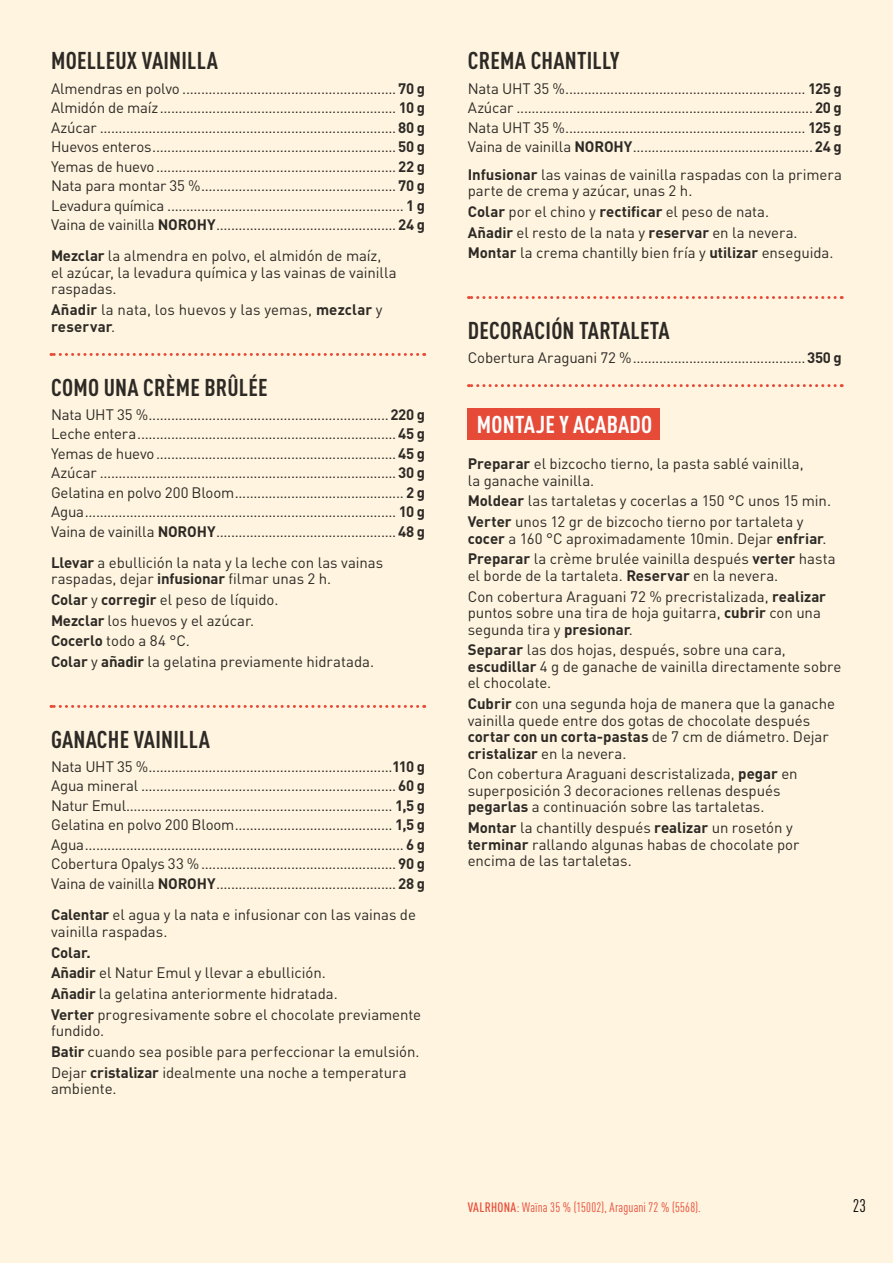
<style>
.page{position:relative;width:893px;height:1263px;background:#fff4df}
.page>*{position:absolute;margin:0;border:0;box-sizing:border-box;transform-origin:0 0}
.t1{font:700 condensed 24px "DINOT";letter-spacing:.01em;color:#2d2a26}
.t2{font:700 condensed 24px "DINOT";letter-spacing:.01em;color:#fff}
.t3{font:condensed 18px "DINOT";color:#000}
.t4{font:15px/19.5px "DINOT";letter-spacing:-.005em;color:#2d2a26}
.t5{font:condensed 13.5px "DINOT";letter-spacing:.01em;color:#e64b38}
.s1{font-weight:700}
.s2{font-weight:500}
</style>
<div class="page">
<svg style="left:51px;top:353px;width:367px;height:3px"></svg>
<svg style="left:51px;top:705px;width:367px;height:3px"></svg>
<svg style="left:468px;top:384px;width:367px;height:3px"></svg>
<svg style="left:468px;top:296px;width:367px;height:3px"></svg>
<div style="left:468px;top:408px;width:192px;height:32px;background:#e64b38"></div>
<h1 class="t1" style="left:51px;top:46px;width:168px">MOELLEUX VAINILLA</h1>
<p class="t4" style="left:51px;top:78px;width:376px;text-align:justify">Almendras en polvo .........................................................<span class="s1">70 g </span>Almidón de maíz............................................................... <span class="s1">10 g </span>Azúcar ...............................................................................<span class="s1">80 g </span>Huevos enteros.................................................................<span class="s1">50 g </span>Yemas de huevo................................................................<span class="s1">22 g </span>Nata para montar 35 %....................................................<span class="s1">70 g </span>Levadura química ............................................................... <span class="s1">1 g </span>Vaina de vainilla <span class="s1">NOROHY</span>................................................<span class="s1">24 g</span></p>
<p class="t4" style="left:51px;top:247px;width:347px;line-height:16.5px"><span class="s1">Mezclar</span> la almendra en polvo, el almidón de maíz, el azúcar, la levadura química y las vainas de vainilla raspadas.</p>
<p class="t4" style="left:51px;top:301px;width:333px;line-height:16.5px"><span class="s1">Añadir</span> la nata, los huevos y las yemas, <span class="s1">mezclar</span> y <span class="s1">reservar</span>.</p>
<h1 class="t1" style="left:51px;top:372px;width:218px">COMO UNA CRÈME BRÛLÉE</h1>
<p class="t4" style="left:51px;top:404px;width:376px;text-align:justify">Nata UHT 35 %................................................................<span class="s1">220 g </span>Leche entera.....................................................................<span class="s1">45 g </span>Yemas de huevo................................................................<span class="s1">45 g </span>Azúcar ...............................................................................<span class="s1">30 g </span>Gelatina en polvo 200 Bloom............................................. <span class="s1">2 g </span>Agua................................................................................... <span class="s1">10 g </span>Vaina de vainilla <span class="s1">NOROHY</span>................................................<span class="s1">48 g</span></p>
<p class="t4" style="left:51px;top:553px;width:334px;line-height:16.5px"><span class="s1">Llevar</span> a ebullición la nata y la leche con las vainas raspadas, dejar <span class="s1">infusionar</span> filmar unas 2 h.</p>
<p class="t4" style="left:51px;top:588px;width:325px;line-height:20.7px"><span class="s1">Colar</span> y <span class="s1">corregir</span> el peso de líquido.<br><span class="s1">Mezclar</span> los huevos y el azúcar.<br><span class="s1">Cocerlo</span> todo a 84 °C.<br><span class="s1">Colar</span> y <span class="s1">añadir</span> la gelatina previamente hidratada.</p>
<h1 class="t1" style="left:51px;top:724px;width:160px">GANACHE VAINILLA</h1>
<p class="t4" style="left:51px;top:756px;width:376px;text-align:justify">Nata UHT 35 %.................................................................<span class="s1">110 g </span>Agua mineral ....................................................................<span class="s1">60 g </span>Natur Emul....................................................................... <span class="s1">1,5 g </span>Gelatina en polvo 200 Bloom.......................................... <span class="s1">1,5 g </span>Agua..................................................................................... <span class="s1">6 g </span>Cobertura Opalys 33 %....................................................<span class="s1">90 g </span>Vaina de vainilla <span class="s1">NOROHY</span>................................................<span class="s1">28 g</span></p>
<p class="t4" style="left:51px;top:906px;width:366px;line-height:16.5px"><span class="s1">Calentar</span> el agua y la nata e infusionar con las vainas de vainilla raspadas.</p>
<p class="t4" style="left:51px;top:941px;width:372px;line-height:20.7px"><span class="s1">Colar.<br>Añadir</span> el Natur Emul y llevar a ebullición.<br><span class="s1">Añadir</span> la gelatina anteriormente hidratada.<br><span class="s1">Verter</span> progresivamente sobre el chocolate previamente</p>
<p class="t4" style="left:51px;top:1020px;width:370px;line-height:20.7px">fundido.<br><span class="s1">Batir</span> cuando sea posible para perfeccionar la emulsión.<br>Dejar <span class="s1">cristalizar</span> idealmente una noche a temperatura</p>
<p class="t4" style="left:51px;top:1078px;width:67px">ambiente.</p>
<h1 class="t1" style="left:468px;top:46px;width:153px">CREMA CHANTILLY</h1>
<p class="t4" style="left:468px;top:78px;width:376px;text-align:justify">Nata UHT 35 %................................................................ <span class="s1">125 g </span>Azúcar ...............................................................................<span class="s1">20 g </span>Nata UHT 35 %................................................................ <span class="s1">125 g </span>Vaina de vainilla <span class="s1">NOROHY</span>................................................<span class="s1">24 g</span></p>
<p class="t4" style="left:468px;top:165px;width:376px;line-height:16.5px"><span class="s1">Infusionar</span> las vainas de vainilla raspadas con la primera parte de crema y azúcar, unas 2 h.</p>
<p class="t4" style="left:468px;top:200px;width:367px;line-height:20.7px"><span class="s1">Colar</span> por el chino y <span class="s1">rectificar</span> el peso de nata.<br><span class="s1">Añadir</span> el resto de la nata y <span class="s1">reservar</span> en la nevera.<br><span class="s1">Montar</span> la crema chantilly bien fría y <span class="s1">utilizar</span> enseguida.</p>
<h1 class="t1" style="left:468px;top:316px;width:203px">DECORACIÓN TARTALETA</h1>
<p class="t4" style="left:468px;top:347px;width:376px">Cobertura Araguani 72 %..............................................<span class="s1">350 g</span></p>
<h1 class="t2" style="left:477px;top:410px;width:177px">MONTAJE Y ACABADO</h1>
<p class="t4" style="left:468px;top:455px;width:337px;line-height:16.5px"><span class="s1">Preparar</span> el bizcocho tierno, la pasta sablé vainilla, la ganache vainilla.</p>
<p class="t4" style="left:468px;top:490px;width:365px;line-height:20.7px"><span class="s1">Moldear</span> las tartaletas y cocerlas a 150 °C unos 15 min.<br><span class="s1">Verter</span> unos 12 gr de bizcocho tierno por tartaleta y</p>
<p class="t4" style="left:468px;top:527px;width:369px;line-height:20.7px"><span class="s1">cocer</span> a 160 °C aproximadamente 10min. Dejar <span class="s1">enfriar</span>.<br><span class="s1">Preparar</span> la crème brulée vainilla después <span class="s1">verter</span> hasta</p>
<p class="t4" style="left:468px;top:564px;width:360px;line-height:20.7px">el borde de la tartaleta. <span class="s1">Reservar</span> en la nevera.<br>Con cobertura Araguani 72 % precristalizada, <span class="s1">realizar</span></p>
<p class="t4" style="left:468px;top:604px;width:355px;line-height:16.5px">puntos sobre una tira de hoja guitarra, <span class="s1">cubrir</span> con una segunda tira y <span class="s1">presionar</span>.</p>
<p class="t4" style="left:468px;top:641px;width:375px;line-height:16.5px"><span class="s1">Separar</span> las dos hojas, después, sobre una cara, <span class="s1">escudillar</span> 4 g de ganache de vainilla directamente sobre el chocolate.</p>
<p class="t4" style="left:468px;top:695px;width:369px;line-height:16.5px"><span class="s1">Cubrir</span> con una segunda hoja de manera que la ganache vainilla quede entre dos gotas de chocolate después <span class="s1">cortar con un corta-pastas</span> de 7 cm de diámetro. Dejar <span class="s1">cristalizar</span> en la nevera.</p>
<p class="t4" style="left:468px;top:765px;width:331px;line-height:16.5px">Con cobertura Araguani descristalizada, <span class="s1">pegar</span> en superposición 3 decoraciones rellenas después <span class="s1">pegarlas</span> a continuación sobre las tartaletas.</p>
<p class="t4" style="left:468px;top:819px;width:333px;line-height:16.5px"><span class="s1">Montar</span> la chantilly después <span class="s1">realizar</span> un rosetón y <span class="s1">terminar</span> rallando algunas habas de chocolate por encima de las tartaletas.</p>
<p class="t5" style="left:468px;top:1199px;width:235px"><span class="s2">VALRHONA</span>: Waïna 35 % (15002), Araguani 72 % (5568).</p>
<p class="t3" style="left:853px;top:1195px;width:14px">23</p>
</div>
